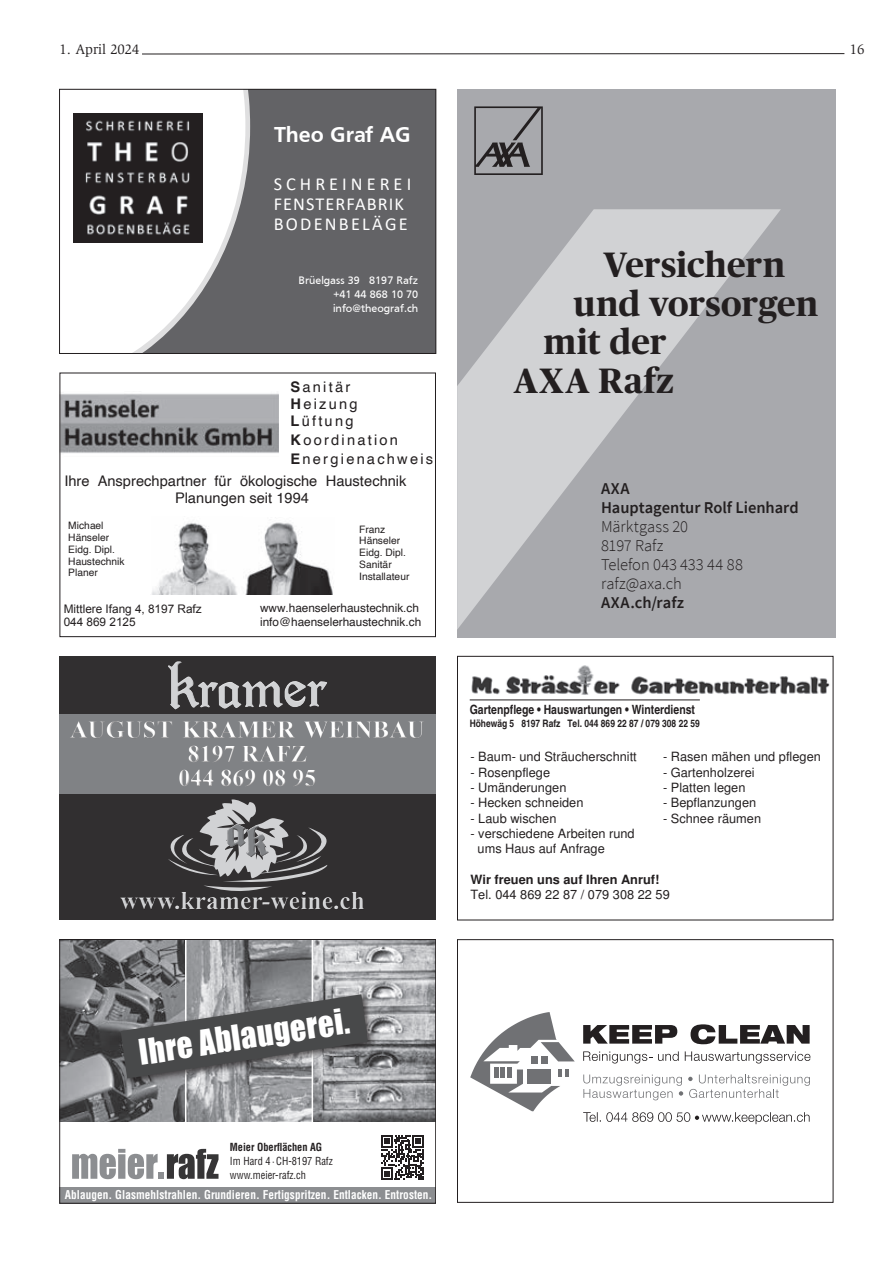
<style>
.page{position:relative;width:893px;height:1263px;background:#fff}
.page>*{position:absolute;margin:0;border:0;box-sizing:border-box;transform-origin:0 0}
.t1{font:700 35.25px "Publico Headline";letter-spacing:.005em;color:#231f20}
.t2{font:32.55px "Impact";color:#fff;scale:.95 1}
.t3{font:700 25.5px "Times New Roman";color:#d1d2d4}
.t4{font:700 24.6px "Times New Roman";color:#fff}
.t5{font:700 23.85px/23.9px "Times New Roman";color:#fff;text-align:center}
.t6{font:700 22.35px "Frutiger";color:#fff}
.t7{font:18.3px/19.8px "Calibri";letter-spacing:.12em;color:#fff}
.t8{font:300 16.5px/19px "Source Sans Pro";color:#231f20}
.t9{font:600 16.5px/18.9px "Source Sans Pro";color:#231f20}
.t10{font:14.7px/17px "Helvetica";letter-spacing:.005em;color:#231f20}
.t11{font:14.7px/17px "Helvetica";letter-spacing:.155em;color:#231f20}
.t12{font:14.25px "Slimbach";color:#231f20}
.t13{font:14.25px "Slimbach Std";color:#231f20}
.t14{font:12.75px/15.3px "Helvetica";color:#231f20}
.t15{font:700 condensed 12.75px "Helvetica";color:#231f20}
.t16{font:700 12.75px "Helvetica";color:#231f20}
.t17{font:700 condensed 11.85px "Helvetica LT Std";letter-spacing:.005em;color:#fff;scale:.95 1}
.t18{font:11.85px/13.6px "Helvetica";letter-spacing:-.005em;color:#231f20}
.t19{font:11.85px/13.6px "Arial";letter-spacing:-.005em;color:#231f20}
.t20{font:11.25px/14.1px "Frutiger";color:#fff;text-align:justify}
.t21{font:condensed 10.8px/14px "Helvetica LT Std";color:#231f20;scale:.95 1}
.t22{font:700 condensed 10.8px "Helvetica LT Std";color:#231f20;scale:.95 1}
.t23{font:700 condensed 10.35px "Helvetica";color:#231f20}
.t24{font:10.2px/11.9px "Helvetica";color:#231f20}
.s1{font-weight:700}
</style>
<div class="page">
<hr style="left:142px;top:53px;width:702px;height:1px;background:#231f20">
<svg style="left:470px;top:1012px;width:105px;height:99px"></svg>
<svg style="left:583px;top:1025px;width:94px;height:18px"></svg>
<svg style="left:690px;top:1024px;width:120px;height:20px"></svg>
<svg style="left:583px;top:1051px;width:69px;height:12px"></svg>
<svg style="left:658px;top:1051px;width:21px;height:10px"></svg>
<svg style="left:685px;top:1051px;width:125px;height:12px"></svg>
<svg style="left:583px;top:1074px;width:227px;height:26px"></svg>
<svg style="left:583px;top:1112px;width:227px;height:12px"></svg>
<div style="left:457px;top:939px;width:376px;height:264px;border:1px solid #231f20"></div>
<img style="left:62px;top:393px;width:217px;height:60px">
<img style="left:152px;top:522px;width:181px;height:73px">
<div style="left:60px;top:373px;width:376px;height:264px;border:1px solid #231f20"></div>
<div style="left:60px;top:656px;width:376px;height:58px;background:#312f30"></div>
<div style="left:60px;top:794px;width:376px;height:125px;background:#312f30"></div>
<div style="left:60px;top:714px;width:376px;height:80px;background:#808285"></div>
<div style="left:167px;top:661px;width:161px;height:50px;background:#231f20;opacity:.75"></div>
<svg style="left:168px;top:799px;width:160px;height:92px"></svg>
<div style="left:119px;top:892px;width:246px;height:20px;background:#231f20;opacity:.75"></div>
<svg style="left:469px;top:699px;width:231px;height:2px"></svg>
<img style="left:471px;top:665px;width:359px;height:30px">
<hr style="left:470px;top:700px;width:230px;height:1px;background:#231f20">
<div style="left:457px;top:656px;width:376px;height:264px;border:1px solid #231f20"></div>
<div style="left:457px;top:89px;width:379px;height:549px;background:#a8a9ad"></div>
<svg style="left:474px;top:106px;width:69px;height:69px"></svg>
<svg style="left:457px;top:209px;width:324px;height:420px"></svg>
<img style="left:62px;top:941px;width:372px;height:180px">
<hr style="left:185px;top:939px;width:2px;height:184px;background:#fff">
<hr style="left:312px;top:939px;width:1px;height:184px;background:#fff">
<div style="left:60px;top:1187px;width:376px;height:16px;background:#8c8e91"></div>
<svg style="left:381px;top:1135px;width:43px;height:45px"></svg>
<div style="left:118px;top:991px;width:258px;height:96px;background:#231f20;opacity:.75"></div>
<svg style="left:121px;top:994px;width:247px;height:84px;background:#656668"></svg>
<svg style="left:72px;top:1149px;width:146px;height:30px"></svg>
<div style="left:60px;top:939px;width:376px;height:264px;border:1px solid #231f20"></div>
<div style="left:60px;top:89px;width:376px;height:264px;background:#636366"></div>
<svg style="left:245px;top:91px;width:5px;height:92px"></svg>
<svg style="left:61px;top:91px;width:184px;height:261px;fill:#fff"></svg>
<img style="left:74px;top:114px;width:129px;height:129px">
<div style="left:59px;top:89px;width:377px;height:265px;border:1px solid #231f20"></div>
<p class="t12" style="left:60px;top:41px;width:81px">1. April 2024</p>
<p class="t13" style="left:850px;top:41px;width:16px">16</p>
<h3 class="t6" style="left:274px;top:122px;width:138px">Theo Graf AG</h3>
<h3 class="t7" style="left:274px;top:174px;width:139px">SCHREINEREI<br>FENSTERFABRIK<br>BODENBELÄGE</h3>
<p class="t20" style="left:333px;top:273px;width:87px;text-indent:-34px">Brüelgass 39 8197 Rafz +41 44 868 10 70 info@theograf.ch</p>
<p class="t11" style="left:290px;top:378px;width:69px"><span class="s1">S</span>anitär<br><span class="s1">H</span>eizung<br><span class="s1">L</span>üftung</p>
<p class="t11" style="left:290px;top:431px;width:144px;line-height:19.4px"><span class="s1">K</span>oordination<br><span class="s1">E</span>nergienachweis</p>
<p class="t10" style="left:175px;top:472px;width:233px;text-indent:-111px">Ihre Ansprechpartner für ökologische Haustechnik<br>Planungen seit 1994</p>
<p class="t24" style="left:68px;top:520px;width:58px">Michael<br>Hänseler<br>Eidg. Dipl.<br>Haustechnik<br>Planer</p>
<p class="t18" style="left:260px;top:601px;width:163px">www.haenselerhaustechnik.ch info@haenselerhaustechnik.ch</p>
<p class="t24" style="left:359px;top:523px;width:52px">Franz<br>Hänseler<br>Eidg. Dipl.<br>Sanitär<br>Installateur</p>
<p class="t19" style="left:64px;top:602px;width:139px">Mittlere Ifang 4, 8197 Rafz<br>044 869 2125</p>
<h3 class="t4" style="left:70px;top:713px;width:357px">AUGUST KRAMER WEINBAU</h3>
<h3 class="t5" style="left:179px;top:742px;width:139px">8197 RAFZ<br>044 869 08 95</h3>
<h3 class="t3" style="left:120px;top:883px;width:246px">www.kramer-weine.ch</h3>
<h1 class="t1" style="left:603px;top:239px;width:183px">Versichern</h1>
<h1 class="t1" style="left:574px;top:278px;width:246px">und vorsorgen</h1>
<h1 class="t1" style="left:544px;top:317px;width:124px">mit der</h1>
<h1 class="t1" style="left:514px;top:355px;width:162px">AXA Rafz</h1>
<p class="t9" style="left:601px;top:479px;width:199px">AXA<br>Hauptagentur Rolf Lienhard</p>
<p class="t8" style="left:601px;top:517px;width:143px">Märktgass 20<br>8197 Rafz<br>Telefon 043 433 44 88 rafz@axa.ch</p>
<p class="t9" style="left:601px;top:593px;width:85px">AXA.ch/rafz</p>
<p class="t15" style="left:470px;top:705px;width:227px">Gartenpflege • Hauswartungen • Winterdienst</p>
<p class="t23" style="left:470px;top:719px;width:232px">Höhewäg 5 8197 Rafz Tel. 044 869 22 87 / 079 308 22 59</p>
<p class="t14" style="left:470px;top:750px;width:168px">- Baum- und Sträucherschnitt</p>
<p class="t14" style="left:470px;top:766px;width:81px">- Rosenpflege</p>
<p class="t14" style="left:470px;top:781px;width:97px">- Umänderungen</p>
<p class="t14" style="left:470px;top:796px;width:114px">- Hecken schneiden</p>
<p class="t14" style="left:470px;top:812px;width:87px">- Laub wischen</p>
<p class="t14" style="left:478px;top:827px;width:159px;text-indent:-7px">- verschiedene Arbeiten rund ums Haus auf Anfrage</p>
<p class="t16" style="left:470px;top:872px;width:190px">Wir freuen uns auf Ihren Anruf!</p>
<p class="t14" style="left:470px;top:888px;width:201px">Tel. 044 869 22 87 / 079 308 22 59</p>
<p class="t14" style="left:663px;top:750px;width:159px">- Rasen mähen und pflegen</p>
<p class="t14" style="left:663px;top:766px;width:93px">- Gartenholzerei</p>
<p class="t14" style="left:663px;top:781px;width:84px">- Platten legen</p>
<p class="t14" style="left:663px;top:796px;width:95px">- Bepflanzungen</p>
<p class="t14" style="left:663px;top:812px;width:100px">- Schnee räumen</p>
<h2 class="t2" style="left:135px;top:1028px;width:225px;rotate:-9deg">Ihre Ablaugerei.</h2>
<p class="t22" style="left:230px;top:1140px;width:99px">Meier Oberflächen AG</p>
<p class="t21" style="left:230px;top:1154px;width:110px">Im Hard 4 · CH-8197 Rafz www.meier-rafz.ch</p>
<p class="t17" style="left:65px;top:1187px;width:388px">Ablaugen. Glasmehlstrahlen. Grundieren. Fertigspritzen. Entlacken. Entrosten.</p>
</div>
